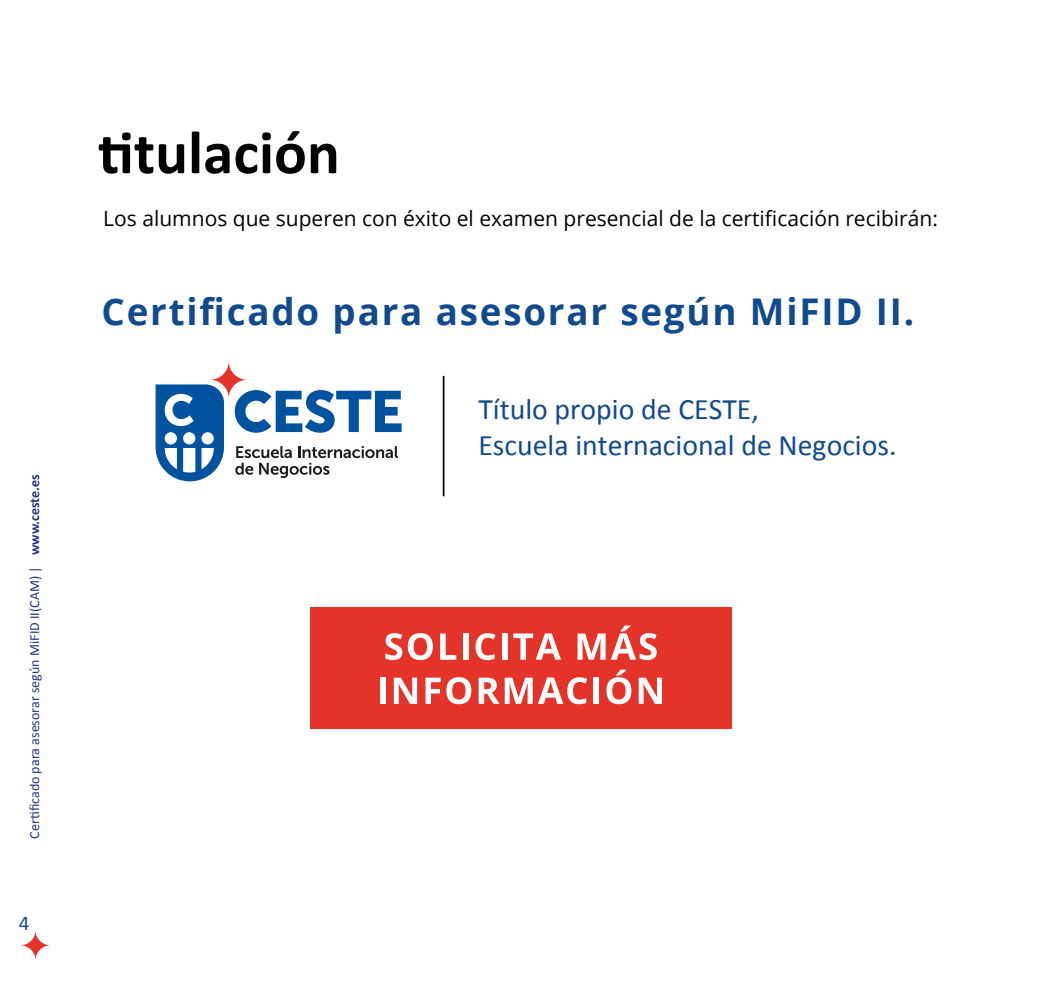
<style>
.page{position:relative;width:1042px;height:993px;background:#fff}
.page>*{position:absolute;margin:0;border:0;box-sizing:border-box;transform-origin:0 0}
.t1{font:700 61.25px "Calibri";color:#000}
.t2{font:700 36.75px "Open Sans";letter-spacing:.05em;color:#124a8f}
.t3{font:29.75px/35.7px "Calibri";color:#124a8f}
.t4{font:21px "Open Sans";color:#000}
.t5{font:21px "Calibri";color:#124a8f}
.t6{font:14px "Calibri";color:#283583}
.s1{font-weight:700}
</style>
<div class="page">
<svg style="left:20px;top:929px;width:31px;height:31px"></svg>
<hr style="left:443px;top:376px;width:1px;height:120px;background:#000">
<svg style="left:210px;top:361px;width:37px;height:37px"></svg>
<svg style="left:235px;top:446px;width:163px;height:32px"></svg>
<svg style="left:235px;top:390px;width:167px;height:42px"></svg>
<svg style="left:156px;top:384px;width:68px;height:97px"></svg>
<div style="left:310px;top:607px;width:422px;height:121px;background:#e53329"></div>
<svg style="left:385px;top:633px;width:17px;height:27px"></svg>
<svg style="left:408px;top:633px;width:25px;height:27px"></svg>
<svg style="left:440px;top:633px;width:16px;height:26px"></svg>
<div style="left:463px;top:633px;width:5px;height:26px;background:#fff"></div>
<svg style="left:475px;top:633px;width:20px;height:27px"></svg>
<div style="left:502px;top:633px;width:5px;height:26px;background:#fff"></div>
<svg style="left:513px;top:633px;width:48px;height:26px"></svg>
<svg style="left:577px;top:633px;width:28px;height:26px"></svg>
<svg style="left:611px;top:625px;width:46px;height:35px"></svg>
<div style="left:380px;top:677px;width:5px;height:26px;background:#fff"></div>
<svg style="left:394px;top:677px;width:23px;height:26px"></svg>
<svg style="left:425px;top:677px;width:15px;height:26px"></svg>
<svg style="left:446px;top:677px;width:25px;height:27px"></svg>
<svg style="left:479px;top:677px;width:20px;height:26px"></svg>
<svg style="left:505px;top:677px;width:82px;height:27px"></svg>
<div style="left:593px;top:677px;width:6px;height:26px;background:#fff"></div>
<svg style="left:606px;top:669px;width:25px;height:35px"></svg>
<svg style="left:639px;top:677px;width:23px;height:26px"></svg>
<p class="t6" style="left:26px;top:838px;width:365px;rotate:-90deg">Certificado para asesorar según MiFID II(CAM) | <span class="s1">www.ceste.es</span></p>
<p class="t5" style="left:19px;top:909px;width:12px">4</p>
<h1 class="t1" style="left:98px;top:113px;width:243px">titulación</h1>
<p class="t4" style="left:103px;top:204px;width:836px">Los alumnos que superen con éxito el examen presencial de la certificación recibirán:</p>
<h2 class="t2" style="left:102px;top:296px;width:814px">Certificado para asesorar según MiFID II.</h2>
<h3 class="t3" style="left:478px;top:391px;width:420px">Título propio de CESTE,<br>Escuela internacional de Negocios.</h3>
</div>
